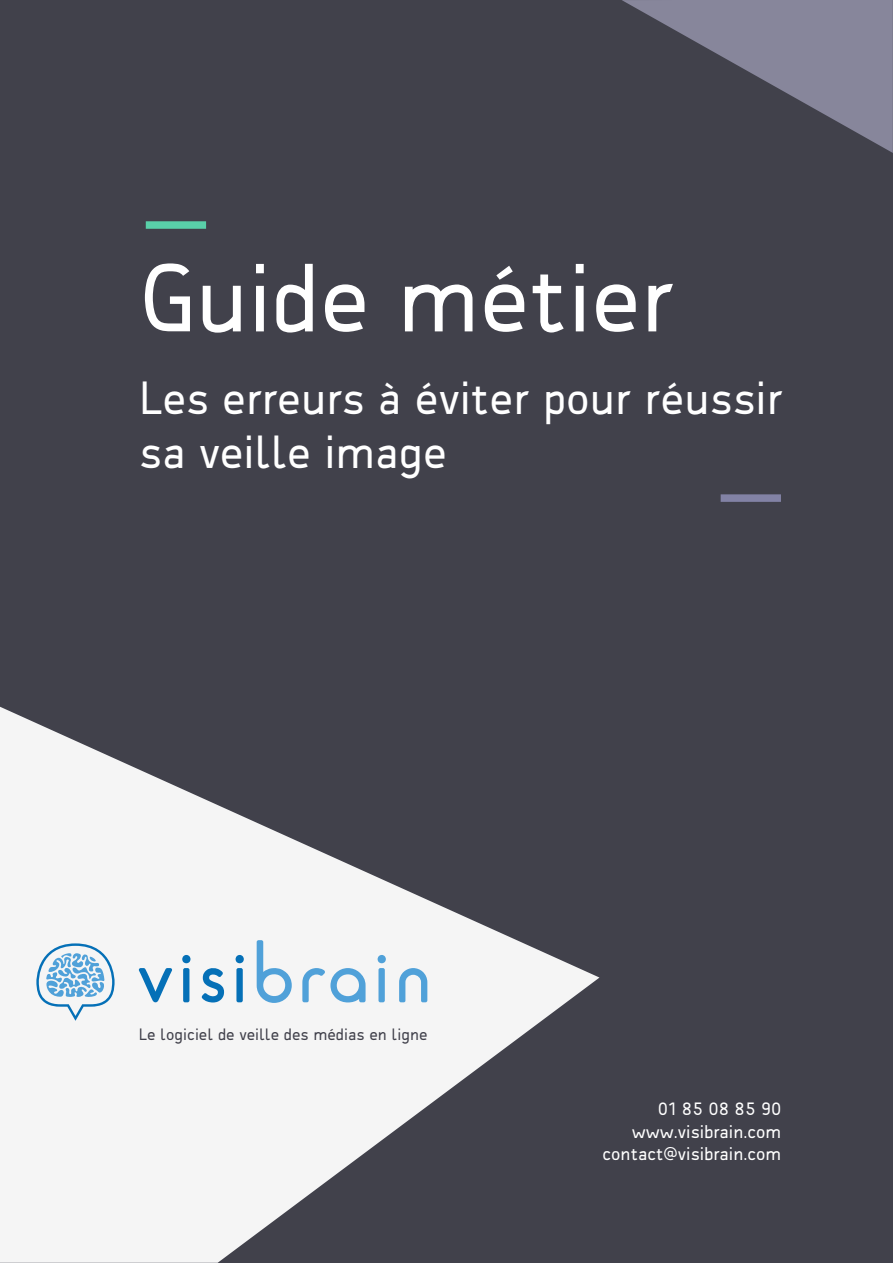
<style>
.page{position:relative;width:893px;height:1263px;background:#41414b}
.page>*{position:absolute;margin:0;border:0;box-sizing:border-box;transform-origin:0 0}
.t1{font:94.5px "bosun 03";color:#fff}
.t2{font:45.45px/54.3px "bosun 03";color:#fff}
.t3{font:18px/22.5px "bosun 03";color:#fff;text-align:right}
.t4{font:16.05px "bosun 03";color:#41414b}
</style>
<div class="page">
<svg style="left:0;top:707px;width:599px;height:556px;fill:#f5f5f5"></svg>
<div style="left:146px;top:221px;width:60px;height:8px;background:#59d0a9"></div>
<div style="left:721px;top:494px;width:60px;height:8px;background:#8282a5"></div>
<svg style="left:36px;top:943px;width:79px;height:78px"></svg>
<svg style="left:139px;top:968px;width:33px;height:34px"></svg>
<svg style="left:202px;top:968px;width:22px;height:34px"></svg>
<svg style="left:378px;top:954px;width:8px;height:48px"></svg>
<svg style="left:236px;top:954px;width:8px;height:48px"></svg>
<svg style="left:182px;top:954px;width:8px;height:48px"></svg>
<svg style="left:257px;top:940px;width:35px;height:63px"></svg>
<svg style="left:399px;top:968px;width:28px;height:34px"></svg>
<svg style="left:302px;top:968px;width:64px;height:34px"></svg>
<svg style="left:622px;top:0;width:271px;height:153px"></svg>
<h1 class="t1" style="left:139px;top:240px;width:536px">Guide métier</h1>
<h2 class="t2" style="left:139px;top:370px;width:645px">Les erreurs à éviter pour réussir sa veille image</h2>
<p class="t4" style="left:139px;top:1025px;width:290px">Le logiciel de veille des médias en ligne</p>
<p class="t3" style="left:602px;top:1097px;width:180px">01 85 08 85 90 www.visibrain.com contact@visibrain.com</p>
</div>
